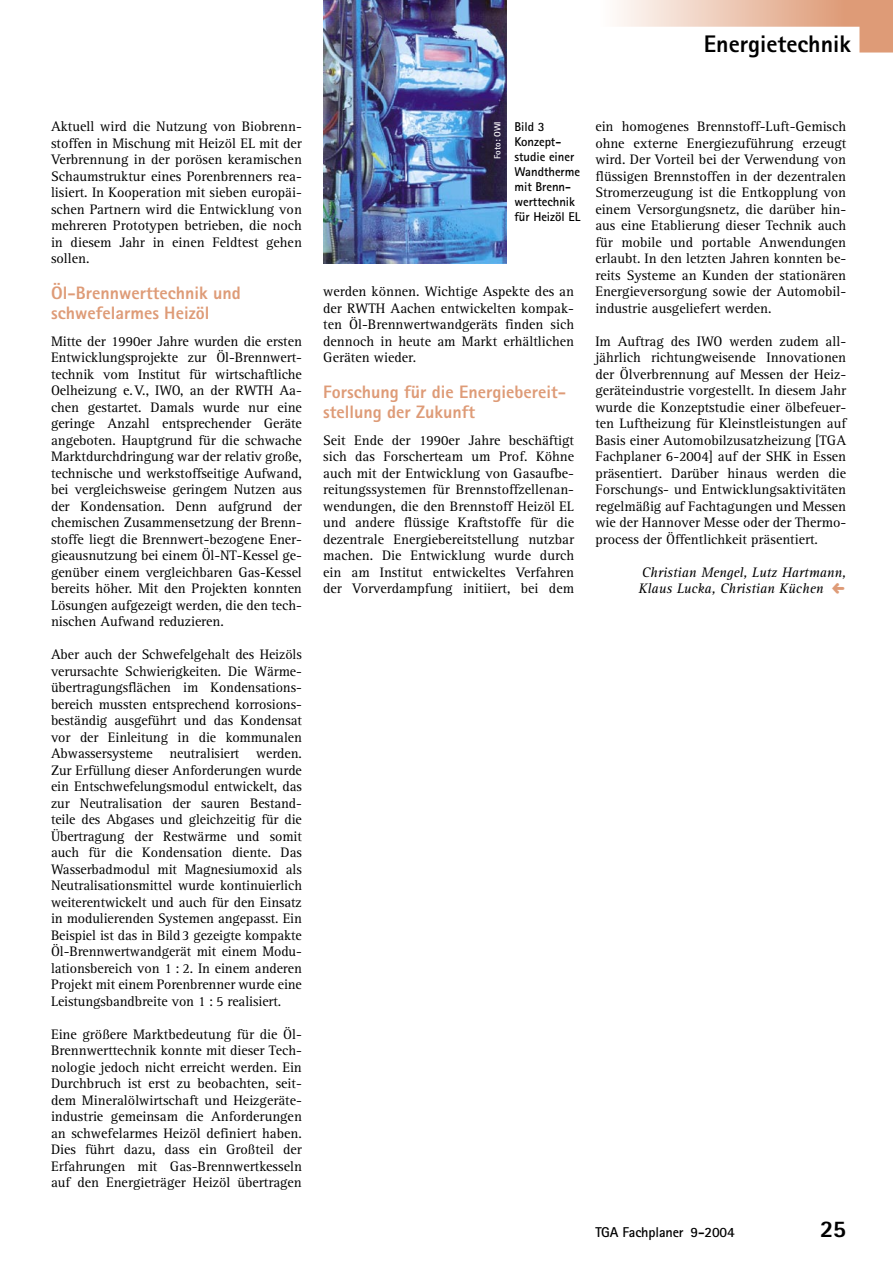
<style>
.page{position:relative;width:893px;height:1263px;background:#fff}
.page>*{position:absolute;margin:0;border:0;box-sizing:border-box;transform-origin:0 0}
.t1{font:800 24px "Rotis Sans Serif";color:#000}
.T04a_ZÜ_1{font:800 18px/19.5px "Rotis Sans Serif";color:#de9b77}
.T01a_Grund{font:14.25px/16.5px "Rotis Serif";color:#000;text-align:justify}
.T01b_Grund_n_ZÜ{font:14.25px/16.5px "Rotis Serif";color:#000;text-align:justify}
.T01a_Grund-2{font:italic 14.25px/16.5px "Rotis Serif";color:#000}
.t2{font:700 14.25px "Rotis Sans Serif";letter-spacing:-.01em;color:#000}
.T02_BU_Autor{font:700 12.75px/15px "Rotis Sans Serif";letter-spacing:-.005em;color:#000}
.T07a_Foto{font:700 9px "Rotis Sans Serif";color:#fff}
</style>
<div class="page">
<svg style="left:617px;top:0;width:276px;height:53px"></svg>
<img style="left:323px;top:0;width:183px;height:263px">
<h1 class="t1" style="left:704px;top:29px;width:149px">Energietechnik</h1>
<p class="T01a_Grund" style="left:51px;top:119px;width:252px">Aktuell wird die Nutzung von Biobrenn&shy;stoffen in Mischung mit Heizöl EL mit der Verbrennung in der porösen keramischen Schaumstruktur eines Porenbrenners rea&shy;lisiert. In Kooperation mit sieben europäi&shy;schen Partnern wird die Entwicklung von mehreren Prototypen betrieben, die noch in diesem Jahr in einen Feldtest gehen sollen.</p>
<p class="T04a_ZÜ_1" style="left:51px;top:283px;width:191px">Öl-Brennwerttechnik und schwefelarmes Heizöl</p>
<p class="T01b_Grund_n_ZÜ" style="left:51px;top:333px;width:252px">Mitte der 1990er Jahre wurden die ersten Entwicklungsprojekte zur Öl-Brennwert&shy;technik vom Institut für wirtschaftliche Oelheizung e. V., IWO, an der RWTH Aa&shy;chen gestartet. Damals wurde nur eine geringe Anzahl entsprechender Geräte angeboten. Hauptgrund für die schwache Marktdurchdringung war der relativ große, technische und werkstoffseitige Aufwand, bei vergleichsweise geringem Nutzen aus der Kondensation. Denn aufgrund der chemischen Zusammensetzung der Brenn&shy;stoffe liegt die Brennwert-bezogene Ener&shy;gieausnutzung bei einem Öl-NT-Kessel ge&shy;genüber einem vergleichbaren Gas-Kessel bereits höher. Mit den Projekten konnten Lösungen aufgezeigt werden, die den tech&shy;nischen Aufwand reduzieren.</p>
<p class="T01a_Grund" style="left:51px;top:647px;width:252px">Aber auch der Schwefelgehalt des Heizöls verursachte Schwierigkeiten. Die Wärme&shy;übertragungsflächen im Kondensations&shy;bereich mussten entsprechend korrosions&shy;beständig ausgeführt und das Kondensat vor der Einleitung in die kommunalen Abwassersysteme neutralisiert werden.<br>Zur Erfüllung dieser Anforderungen wurde ein Entschwefelungsmodul entwickelt, das zur Neutralisation der sauren Bestand&shy;teile des Abgases und gleichzeitig für die Übertragung der Restwärme und somit auch für die Kondensation diente. Das Wasserbadmodul mit Magnesiumoxid als Neutralisationsmittel wurde kontinuierlich weiterentwickelt und auch für den Einsatz in modulierenden Systemen angepasst. Ein Beispiel ist das in Bild 3 gezeigte kompakte Öl-Brennwertwandgerät mit einem Modu&shy;lationsbereich von 1 : 2. In einem anderen Projekt mit einem Porenbrenner wurde eine Leistungsbandbreite von 1 : 5 realisiert.</p>
<p class="T01a_Grund" style="left:51px;top:1026px;width:252px">Eine größere Marktbedeutung für die Öl-Brennwerttechnik konnte mit dieser Tech&shy;nologie jedoch nicht erreicht werden. Ein Durchbruch ist erst zu beobachten, seit&shy;dem Mineralölwirtschaft und Heizgeräte&shy;industrie gemeinsam die Anforderungen an schwefelarmes Heizöl definiert haben.<br>Dies führt dazu, dass ein Großteil der Erfahrungen mit Gas-Brennwertkesseln auf den Energieträger Heizöl übertragen</p>
<p class="T07a_Foto" style="left:492px;top:159px;width:39px;rotate:-90deg">Foto: OWI</p>
<p class="T02_BU_Autor" style="left:514px;top:119px;width:67px">Bild 3<br>Konzept&shy;studie einer<br>Wandtherme mit Brenn&shy;werttechnik für Heizöl EL</p>
<p class="T01a_Grund" style="left:323px;top:284px;width:252px">werden können. Wichtige Aspekte des an der RWTH Aachen entwickelten kompak&shy;ten Öl-Brennwertwandgeräts finden sich dennoch in heute am Markt erhältlichen Geräten wieder.</p>
<p class="T04a_ZÜ_1" style="left:323px;top:382px;width:244px">Forschung für die Energiebereit&shy;stellung der Zukunft</p>
<p class="T01b_Grund_n_ZÜ" style="left:323px;top:432px;width:252px">Seit Ende der 1990er Jahre beschäftigt sich das Forscherteam um Prof. Köhne auch mit der Entwicklung von Gasaufbe&shy;reitungssystemen für Brennstoffzellenan&shy;wendungen, die den Brennstoff Heizöl EL und andere flüssige Kraftstoffe für die dezentrale Energiebereitstellung nutzbar machen. Die Entwicklung wurde durch ein am Institut entwickeltes Verfahren der Vorverdampfung initiiert, bei dem</p>
<p class="T01b_Grund_n_ZÜ" style="left:595px;top:119px;width:252px">ein homogenes Brennstoff-Luft-Gemisch ohne externe Energiezuführung erzeugt wird. Der Vorteil bei der Verwendung von flüssigen Brennstoffen in der dezentralen Stromerzeugung ist die Entkopplung von einem Versorgungsnetz, die darüber hin&shy;aus eine Etablierung dieser Technik auch für mobile und portable Anwendungen erlaubt. In den letzten Jahren konnten be&shy;reits Systeme an Kunden der stationären Energieversorgung sowie der Automobil&shy;industrie ausgeliefert werden.</p>
<p class="T01a_Grund" style="left:595px;top:333px;width:252px">Im Auftrag des IWO werden zudem all&shy;jährlich richtungweisende Innovationen der Ölverbrennung auf Messen der Heiz&shy;geräteindustrie vorgestellt. In diesem Jahr wurde die Konzeptstudie einer ölbefeuer&shy;ten Luftheizung für Kleinstleistungen auf Basis einer Automobilzusatzheizung [TGA Fachplaner 6-2004] auf der SHK in Essen präsentiert. Darüber hinaus werden die Forschungs- und Entwicklungsaktivitäten regelmäßig auf Fachtagungen und Messen wie der Hannover Messe oder der Thermo&shy;process der Öffentlichkeit präsentiert.</p>
<p class="T01a_Grund-2" style="left:639px;top:564px;width:209px">Christian Mengel, Lutz Hartmann,<br>Klaus Lucka, Christian Küchen</p>
<p class="t2" style="left:595px;top:1223px;width:141px">TGA Fachplaner 9-2004</p>
<h1 class="t1" style="left:820px;top:1213px;width:28px">25</h1>
</div>
